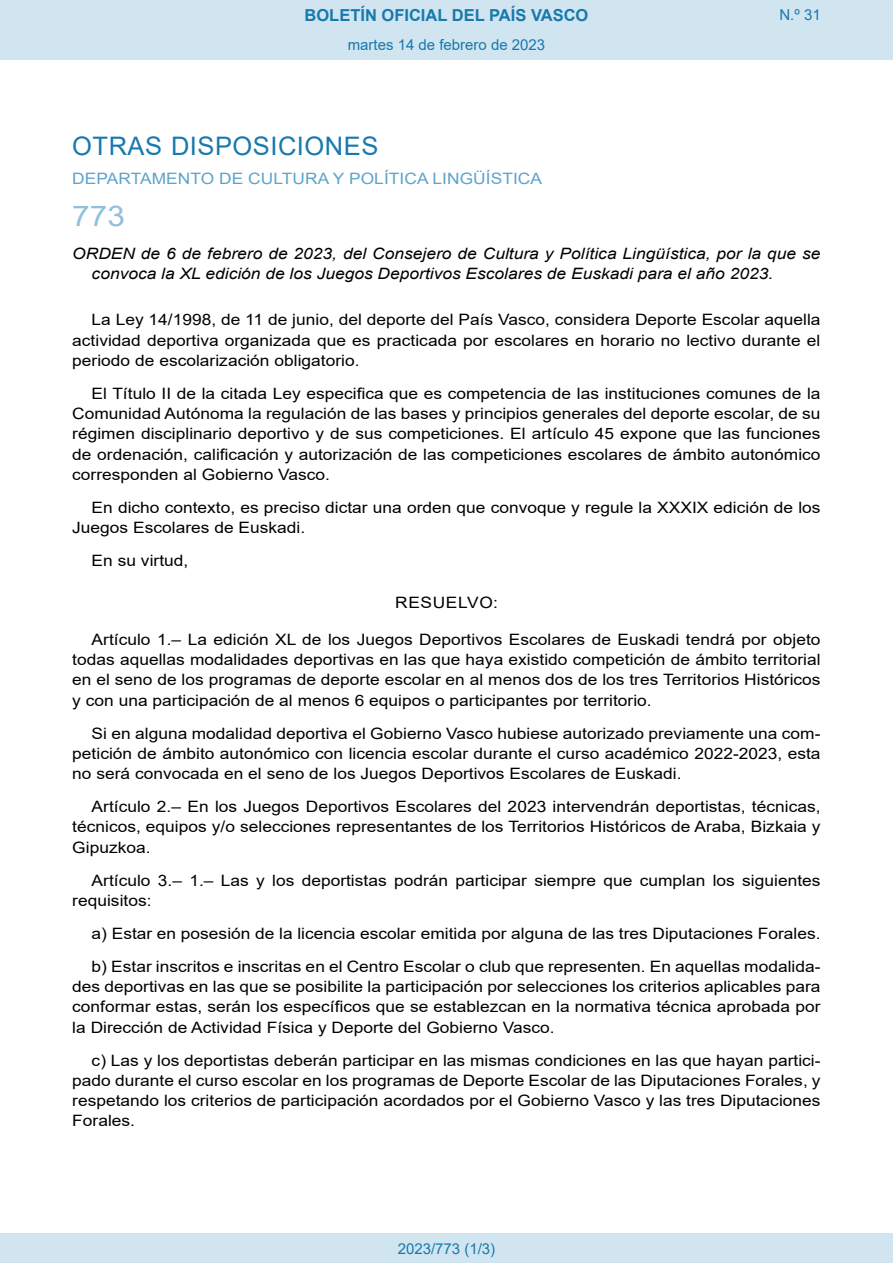
<style>
.page{position:relative;width:893px;height:1263px;background:#fff}
.page>*{position:absolute;margin:0;border:0;box-sizing:border-box;transform-origin:0 0}
.BOPVOrden{font:28.5px "Arial";color:#90c0db;scale:1.11 1}
.BOPVSeccion{font:25.5px "Arial";letter-spacing:.02em;color:#1879ad}
.t1{font:700 16.5px "Arial";color:#1879ad}
.BOPVDetalle{font:15.6px/20.2px "Arial";color:#000;text-align:justify;scale:1.11 1}
.BOPVTitulo{font:italic 15.6px/20.2px "Arial";color:#000;scale:1.11 1}
.BOPVOrganismo{font:15.6px "Arial";letter-spacing:.005em;color:#5ea4ca;scale:1.11 1}
.BOPVClave{font:15.6px "Arial";letter-spacing:.035em;color:#000;scale:1.11 1}
.Paginacion_Centro{font:15px "Arial";color:#1879ad}
</style>
<div class="page">
<div style="left:0;top:0;width:893px;height:60px;background:#d0e5f0"></div>
<div style="left:0;top:1233px;width:893px;height:30px;background:#d0e5f0"></div>
<p class="t1" style="left:305px;top:3px;width:285px">BOLETÍN OFICIAL DEL PAÍS VASCO</p>
<p class="Paginacion_Centro" style="left:348px;top:35px;width:199px">martes 14 de febrero de 2023</p>
<p class="Paginacion_Centro" style="left:779px;top:5px;width:43px">N.º 31</p>
<p class="BOPVSeccion" style="left:72px;top:128px;width:308px">OTRAS DISPOSICIONES</p>
<p class="BOPVOrganismo" style="left:72px;top:168px;width:425px">DEPARTAMENTO DE CULTURA Y POLÍTICA LINGÜÍSTICA</p>
<p class="BOPVOrden" style="left:72px;top:197px;width:49px">773</p>
<p class="BOPVTitulo" style="left:92px;top:244px;width:658px;text-indent:-19px">ORDEN de 6 de febrero de 2023, del Consejero de Cultura y Política Lingüística, por la que se convoca la XL edición de los Juegos Deportivos Escolares de Euskadi para el año 2023.</p>
<p class="BOPVDetalle" style="left:72px;top:310px;width:676px;text-indent:19px">La Ley 14/1998, de 11 de junio, del deporte del País Vasco, considera Deporte Escolar aquella actividad deportiva organizada que es practicada por escolares en horario no lectivo durante el periodo de escolarización obligatorio.</p>
<p class="BOPVDetalle" style="left:72px;top:383px;width:676px;text-indent:19px">El Título II de la citada Ley especifica que es competencia de las instituciones comunes de la Comunidad Autónoma la regulación de las bases y principios generales del deporte escolar, de su régimen disciplinario deportivo y de sus competiciones. El artículo 45 expone que las funciones de ordenación, calificación y autorización de las competiciones escolares de ámbito autonómico corresponden al Gobierno Vasco.</p>
<p class="BOPVDetalle" style="left:72px;top:497px;width:676px;text-indent:19px">En dicho contexto, es preciso dictar una orden que convoque y regule la XXXIX edición de los<br>Juegos Escolares de Euskadi.</p>
<p class="BOPVDetalle" style="left:92px;top:550px;width:89px">En su virtud,</p>
<p class="BOPVClave" style="left:395px;top:591px;width:94px">RESUELVO:</p>
<p class="BOPVDetalle" style="left:72px;top:629px;width:676px;text-indent:19px">Artículo 1.– La edición XL de los Juegos Deportivos Escolares de Euskadi tendrá por objeto todas aquellas modalidades deportivas en las que haya existido competición de ámbito territorial en el seno de los programas de deporte escolar en al menos dos de los tres Territorios Históricos y con una participación de al menos 6 equipos o participantes por territorio.</p>
<p class="BOPVDetalle" style="left:72px;top:723px;width:676px;text-indent:19px">Si en alguna modalidad deportiva el Gobierno Vasco hubiese autorizado previamente una com&shy;petición de ámbito autonómico con licencia escolar durante el curso académico 2022-2023, esta no será convocada en el seno de los Juegos Deportivos Escolares de Euskadi.</p>
<p class="BOPVDetalle" style="left:72px;top:796px;width:676px;text-indent:19px">Artículo 2.– En los Juegos Deportivos Escolares del 2023 intervendrán deportistas, técnicas, técnicos, equipos y/o selecciones representantes de los Territorios Históricos de Araba, Bizkaia y Gipuzkoa.</p>
<p class="BOPVDetalle" style="left:72px;top:870px;width:676px;text-indent:19px">Artículo 3.– 1.– Las y los deportistas podrán participar siempre que cumplan los siguientes requisitos:</p>
<p class="BOPVDetalle" style="left:92px;top:923px;width:658px">a) Estar en posesión de la licencia escolar emitida por alguna de las tres Diputaciones Forales.</p>
<p class="BOPVDetalle" style="left:72px;top:956px;width:676px;text-indent:19px">b) Estar inscritos e inscritas en el Centro Escolar o club que representen. En aquellas modalida&shy;des deportivas en las que se posibilite la participación por selecciones los criterios aplicables para conformar estas, serán los específicos que se establezcan en la normativa técnica aprobada por la Dirección de Actividad Física y Deporte del Gobierno Vasco.</p>
<p class="BOPVDetalle" style="left:72px;top:1050px;width:676px;text-indent:19px">c) Las y los deportistas deberán participar en las mismas condiciones en las que hayan partici&shy;pado durante el curso escolar en los programas de Deporte Escolar de las Diputaciones Forales, y respetando los criterios de participación acordados por el Gobierno Vasco y las tres Diputaciones Forales.</p>
<p class="Paginacion_Centro" style="left:398px;top:1238px;width:99px">2023/773 (1/3)</p>
</div>
